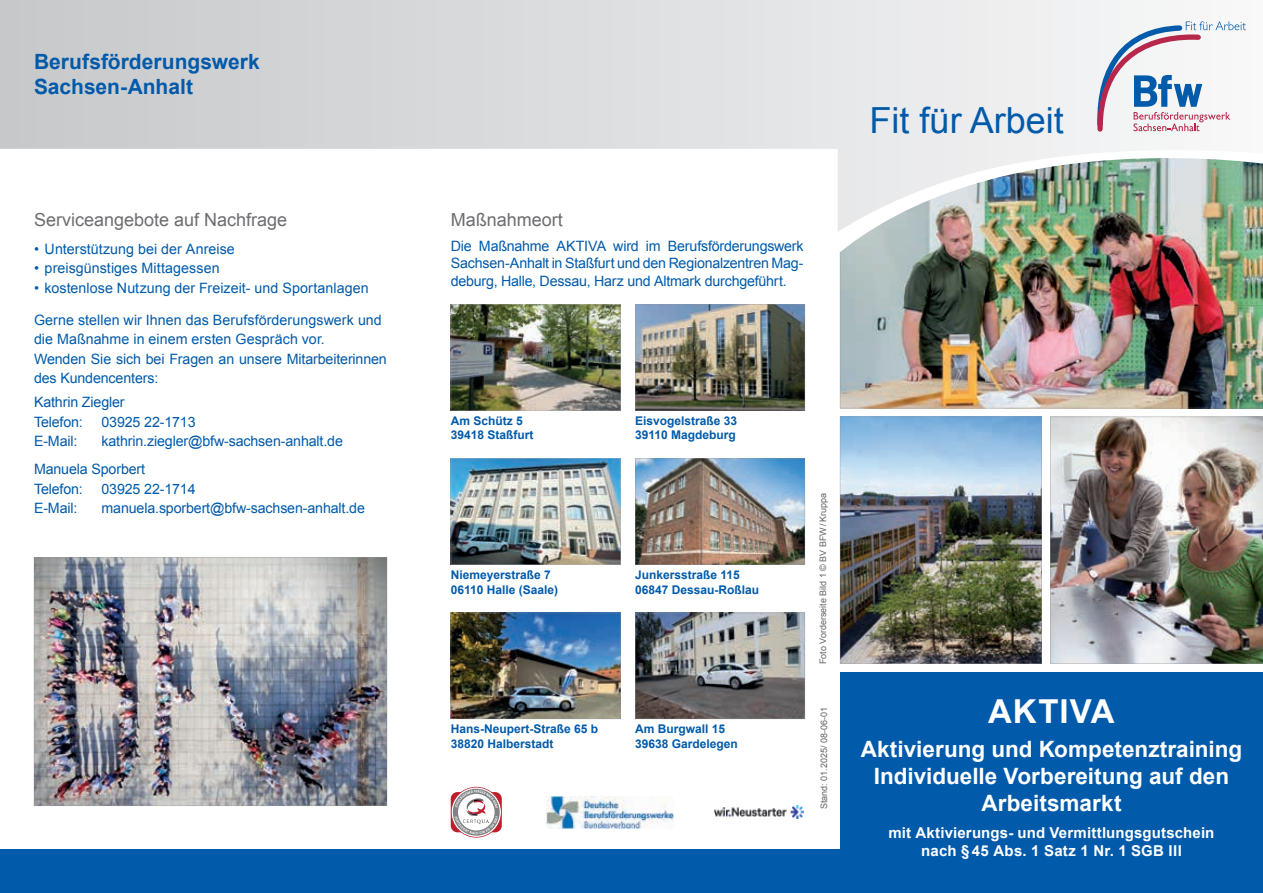
<style>
.page{position:relative;width:1263px;height:893px;background:#fff}
.page>*{position:absolute;margin:0;border:0;box-sizing:border-box;transform-origin:0 0}
.t1{font:36px "Arial";color:#015aaa}
.t2{font:700 33px "Arial";letter-spacing:.03em;color:#fff}
.t3{font:700 22.5px/27px "Arial";color:#fff;text-align:center}
.t4{font:700 21px/25.2px "Arial";color:#015aaa}
.t5{font:18px "Arial";color:#6c6d70}
.t6{font:700 15px/18px "Arial";letter-spacing:.015em;color:#fff;text-align:center}
.t7{font:14.25px/19.5px "Arial";letter-spacing:-.01em;color:#015aaa}
.t8{font:700 12px/14.4px "Arial";color:#015aaa}
.t9{font:9px "Arial";color:#636366}
</style>
<div class="page">
<div style="left:0;top:849px;width:865px;height:44px;background:#015aaa"></div>
<img style="left:459px;top:232px;width:804px;height:566px">
<svg style="left:0;top:0;width:1263px;height:232px"></svg>
<svg style="left:1097px;top:21px;width:149px;height:111px"></svg>
<div style="left:840px;top:672px;width:423px;height:221px;background:#015aaa"></div>
<img style="left:451px;top:304px;width:170px;height:107px">
<img style="left:635px;top:304px;width:170px;height:107px">
<img style="left:451px;top:458px;width:170px;height:107px">
<img style="left:635px;top:458px;width:170px;height:107px">
<img style="left:451px;top:613px;width:170px;height:106px">
<svg style="left:635px;top:613px;width:170px;height:106px;background:#797a7c"></svg>
<img style="left:34px;top:557px;width:353px;height:249px">
<img style="left:547px;top:796px;width:127px;height:32px">
<svg style="left:451px;top:787px;width:51px;height:51px"></svg>
<img style="left:714px;top:805px;width:90px;height:13px">
<h3 class="t4" style="left:34px;top:50px;width:227px">Berufsförderungswerk<br>Sachsen-Anhalt</h3>
<p class="t5" style="left:34px;top:208px;width:255px">Serviceangebote auf Nachfrage</p>
<p class="t7" style="left:34px;top:239px;width:202px">• Unterstützung bei der Anreise</p>
<p class="t7" style="left:34px;top:259px;width:187px">• preisgünstiges Mittagessen</p>
<p class="t7" style="left:34px;top:278px;width:336px">• kostenlose Nutzung der Freizeit- und Sportanlagen</p>
<p class="t7" style="left:34px;top:310px;width:354px">Gerne stellen wir Ihnen das Berufsförderungswerk und die Maßnahme in einem ersten Gespräch vor.<br>Wenden Sie sich bei Fragen an unsere Mitarbeiterinnen des Kundencenters:</p>
<p class="t7" style="left:34px;top:393px;width:92px">Kathrin Ziegler<br>Telefon:</p>
<p class="t7" style="left:102px;top:412px;width:96px">03925 22-1713</p>
<p class="t7" style="left:34px;top:427px;width:310px;line-height:28px;text-indent:67px">kathrin.ziegler@bfw-sachsen-anhalt.de<br>Manuela Sporbert</p>
<p class="t7" style="left:34px;top:479px;width:50px">Telefon:</p>
<p class="t7" style="left:102px;top:479px;width:96px">03925 22-1714</p>
<p class="t7" style="left:34px;top:499px;width:45px">E-Mail:</p>
<p class="t7" style="left:102px;top:499px;width:265px">manuela.sporbert@bfw-sachsen-anhalt.de</p>
<p class="t7" style="left:34px;top:432px;width:45px">E-Mail:</p>
<p class="t5" style="left:451px;top:208px;width:114px">Maßnahmeort</p>
<p class="t7" style="left:451px;top:238px;width:354px;line-height:17.1px;text-align:justify">Die Maßnahme AKTIVA wird im Berufsförderungswerk Sachsen-Anhalt in Staßfurt und den Regionalzentren Mag&shy;deburg, Halle, Dessau, Harz und Altmark durchgeführt.</p>
<h1 class="t1" style="left:870px;top:97px;width:196px">Fit für Arbeit</h1>
<p class="t8" style="left:451px;top:414px;width:84px">Am Schütz 5<br>39418 Staßfurt</p>
<p class="t8" style="left:635px;top:414px;width:104px">Eisvogelstraße 33<br>39110 Magdeburg</p>
<p class="t8" style="left:451px;top:568px;width:109px">Niemeyerstraße 7<br>06110 Halle (Saale)</p>
<p class="t8" style="left:635px;top:568px;width:126px">Junkersstraße 115<br>06847 Dessau-Roßlau</p>
<p class="t8" style="left:451px;top:722px;width:149px">Hans-Neupert-Straße 65 b<br>38820 Halberstadt</p>
<p class="t8" style="left:635px;top:722px;width:104px">Am Burgwall 15<br>39638 Gardelegen</p>
<p class="t9" style="left:817px;top:664px;width:172px;rotate:-90deg">Foto Vorderseite Bild 1 © BV BFW / Kruppa</p>
<p class="t9" style="left:818px;top:809px;width:104px;rotate:-90deg">Stand: 01.2025/ 08-06-01</p>
<h2 class="t2" style="left:988px;top:689px;width:128px">AKTIVA</h2>
<h3 class="t3" style="left:861px;top:737px;width:383px">Aktivierung und Kompetenztraining<br>Individuelle Vorbereitung auf den<br>Arbeitsmarkt</h3>
<p class="t6" style="left:888px;top:824px;width:327px">mit Aktivierungs- und Vermittlungsgutschein nach § 45 Abs. 1 Satz 1 Nr. 1 SGB III</p>
</div>
